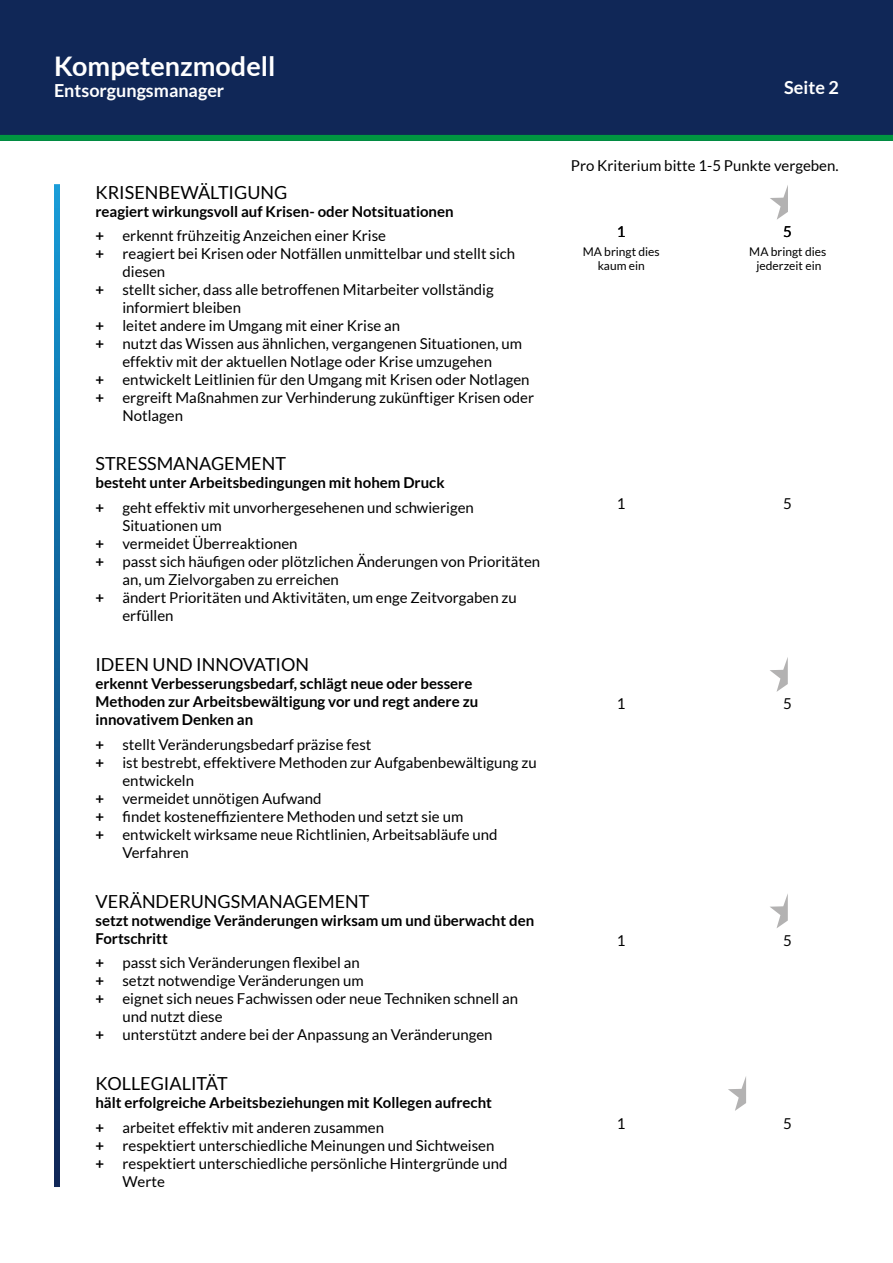
<style>
.page{position:relative;width:893px;height:1263px;background:#fff}
.page>*{position:absolute;margin:0;border:0;box-sizing:border-box;transform-origin:0 0}
.t1{font:700 27px "Lato";color:#fff}
.t2{font:18px "Lato";color:#000}
.t3{font:700 18px "Lato";color:#fff}
.t4{font:15px/24.8px "Lato";color:#000}
.t5{font:700 15px/18px "Lato";color:#000}
.t6{font:12px/14.4px "Lato";color:#000;text-align:center}
.s1{font-weight:400}
.s2{font-weight:700}
</style>
<div class="page">
<div style="left:0;top:0;width:893px;height:141px;background:#102757"></div>
<div style="left:0;top:135px;width:893px;height:6px;background:#009641"></div>
<svg style="left:728px;top:1076px;width:18px;height:35px"></svg>
<svg style="left:770px;top:894px;width:18px;height:34px"></svg>
<svg style="left:770px;top:185px;width:18px;height:35px"></svg>
<svg style="left:770px;top:657px;width:18px;height:35px"></svg>
<svg style="left:54px;top:184px;width:6px;height:1003px"></svg>
<h1 class="t1" style="left:54px;top:50px;width:223px">Kompetenzmodell</h1>
<p class="t3" style="left:54px;top:80px;width:172px">Entsorgungsmanager</p>
<p class="t2" style="left:95px;top:182px;width:193px">KRISENBEWÄLTIGUNG</p>
<p class="t5" style="left:95px;top:199px;width:360px;line-height:24.8px">reagiert wirkungsvoll auf Krisen- oder Notsituationen + <span class="s1">erkennt frühzeitig Anzeichen einer Krise</span></p>
<p class="t4" style="left:95px;top:241px;width:421px"><span class="s2">+</span> reagiert bei Krisen oder Notfällen unmittelbar und stellt sich</p>
<p class="t4" style="left:122px;top:259px;width:44px">diesen</p>
<p class="t4" style="left:95px;top:277px;width:400px"><span class="s2">+</span> stellt sicher, dass alle betroffenen Mitarbeiter vollständig</p>
<p class="t4" style="left:122px;top:295px;width:120px">informiert bleiben</p>
<p class="t4" style="left:95px;top:313px;width:306px"><span class="s2">+</span> leitet andere im Umgang mit einer Krise an</p>
<p class="t4" style="left:95px;top:331px;width:428px"><span class="s2">+</span> nutzt das Wissen aus ähnlichen, vergangenen Situationen, um</p>
<p class="t4" style="left:122px;top:349px;width:371px">effektiv mit der aktuellen Notlage oder Krise umzugehen</p>
<p class="t4" style="left:95px;top:367px;width:436px"><span class="s2">+</span> entwickelt Leitlinien für den Umgang mit Krisen oder Notlagen</p>
<p class="t4" style="left:95px;top:385px;width:440px"><span class="s2">+</span> ergreift Maßnahmen zur Verhinderung zukünftiger Krisen oder</p>
<p class="t4" style="left:122px;top:403px;width:62px">Notlagen</p>
<p class="t2" style="left:95px;top:454px;width:192px">STRESSMANAGEMENT</p>
<p class="t4" style="left:95px;top:470px;width:380px"><span class="s2">besteht unter Arbeitsbedingungen mit hohem Druck<br>+</span> geht effektiv mit unvorhergesehenen und schwierigen</p>
<p class="t4" style="left:122px;top:513px;width:101px">Situationen um</p>
<p class="t4" style="left:95px;top:531px;width:204px"><span class="s2">+</span> vermeidet Überreaktionen</p>
<p class="t4" style="left:95px;top:549px;width:446px"><span class="s2">+</span> passt sich häufigen oder plötzlichen Änderungen von Prioritäten</p>
<p class="t4" style="left:122px;top:567px;width:218px">an, um Zielvorgaben zu erreichen</p>
<p class="t4" style="left:95px;top:585px;width:423px"><span class="s2">+</span> ändert Prioritäten und Aktivitäten, um enge Zeitvorgaben zu</p>
<p class="t4" style="left:122px;top:603px;width:53px">erfüllen</p>
<p class="t2" style="left:95px;top:654px;width:215px">IDEEN UND INNOVATION</p>
<p class="t5" style="left:95px;top:674px;width:384px">erkennt Verbesserungsbedarf, schlägt neue oder bessere<br>Methoden zur Arbeitsbewältigung vor und regt andere zu innovativem Denken an</p>
<p class="t4" style="left:95px;top:732px;width:278px"><span class="s2">+</span> stellt Veränderungsbedarf präzise fest</p>
<p class="t4" style="left:95px;top:750px;width:443px"><span class="s2">+</span> ist bestrebt, effektivere Methoden zur Aufgabenbewältigung zu</p>
<p class="t4" style="left:122px;top:768px;width:73px">entwickeln</p>
<p class="t4" style="left:95px;top:786px;width:228px"><span class="s2">+</span> vermeidet unnötigen Aufwand</p>
<p class="t4" style="left:95px;top:804px;width:369px"><span class="s2">+</span> findet kosteneffizientere Methoden und setzt sie um</p>
<p class="t4" style="left:95px;top:822px;width:404px"><span class="s2">+</span> entwickelt wirksame neue Richtlinien, Arbeitsabläufe und</p>
<p class="t4" style="left:122px;top:840px;width:68px">Verfahren</p>
<p class="t2" style="left:95px;top:891px;width:276px">VERÄNDERUNGSMANAGEMENT</p>
<p class="t5" style="left:95px;top:911px;width:440px">setzt notwendige Veränderungen wirksam um und überwacht den<br>Fortschritt</p>
<p class="t4" style="left:95px;top:950px;width:266px"><span class="s2">+</span> passt sich Veränderungen flexibel an</p>
<p class="t4" style="left:95px;top:968px;width:270px"><span class="s2">+</span> setzt notwendige Veränderungen um</p>
<p class="t4" style="left:95px;top:986px;width:424px"><span class="s2">+</span> eignet sich neues Fachwissen oder neue Techniken schnell an</p>
<p class="t4" style="left:122px;top:1004px;width:102px">und nutzt diese</p>
<p class="t4" style="left:95px;top:1022px;width:399px"><span class="s2">+</span> unterstützt andere bei der Anpassung an Veränderungen</p>
<p class="t2" style="left:95px;top:1074px;width:134px">KOLLEGIALITÄT</p>
<p class="t5" style="left:95px;top:1090px;width:398px;line-height:24.8px">hält erfolgreiche Arbeitsbeziehungen mit Kollegen aufrecht + <span class="s1">arbeitet effektiv mit anderen zusammen</span></p>
<p class="t4" style="left:95px;top:1133px;width:401px"><span class="s2">+</span> respektiert unterschiedliche Meinungen und Sichtweisen</p>
<p class="t4" style="left:95px;top:1151px;width:413px"><span class="s2">+</span> respektiert unterschiedliche persönliche Hintergründe und</p>
<p class="t4" style="left:122px;top:1169px;width:44px">Werte</p>
<p class="t3" style="left:784px;top:77px;width:56px">Seite 2</p>
<p class="t4" style="left:571px;top:153px;width:269px">Pro Kriterium bitte 1-5 Punkte vergeben.</p>
<p class="t4" style="left:617px;top:219px;width:10px">1</p>
<p class="t4" style="left:783px;top:219px;width:10px">5</p>
<p class="t6" style="left:583px;top:244px;width:79px">MA bringt dies kaum ein</p>
<p class="t6" style="left:749px;top:244px;width:79px">MA bringt dies jederzeit ein</p>
<p class="t4" style="left:617px;top:491px;width:10px">1</p>
<p class="t4" style="left:783px;top:491px;width:10px">5</p>
<p class="t4" style="left:617px;top:691px;width:10px">1</p>
<p class="t4" style="left:783px;top:691px;width:10px">5</p>
<p class="t4" style="left:617px;top:928px;width:10px">1</p>
<p class="t4" style="left:783px;top:928px;width:10px">5</p>
<p class="t4" style="left:617px;top:1111px;width:10px">1</p>
<p class="t4" style="left:783px;top:1111px;width:10px">5</p>
</div>
